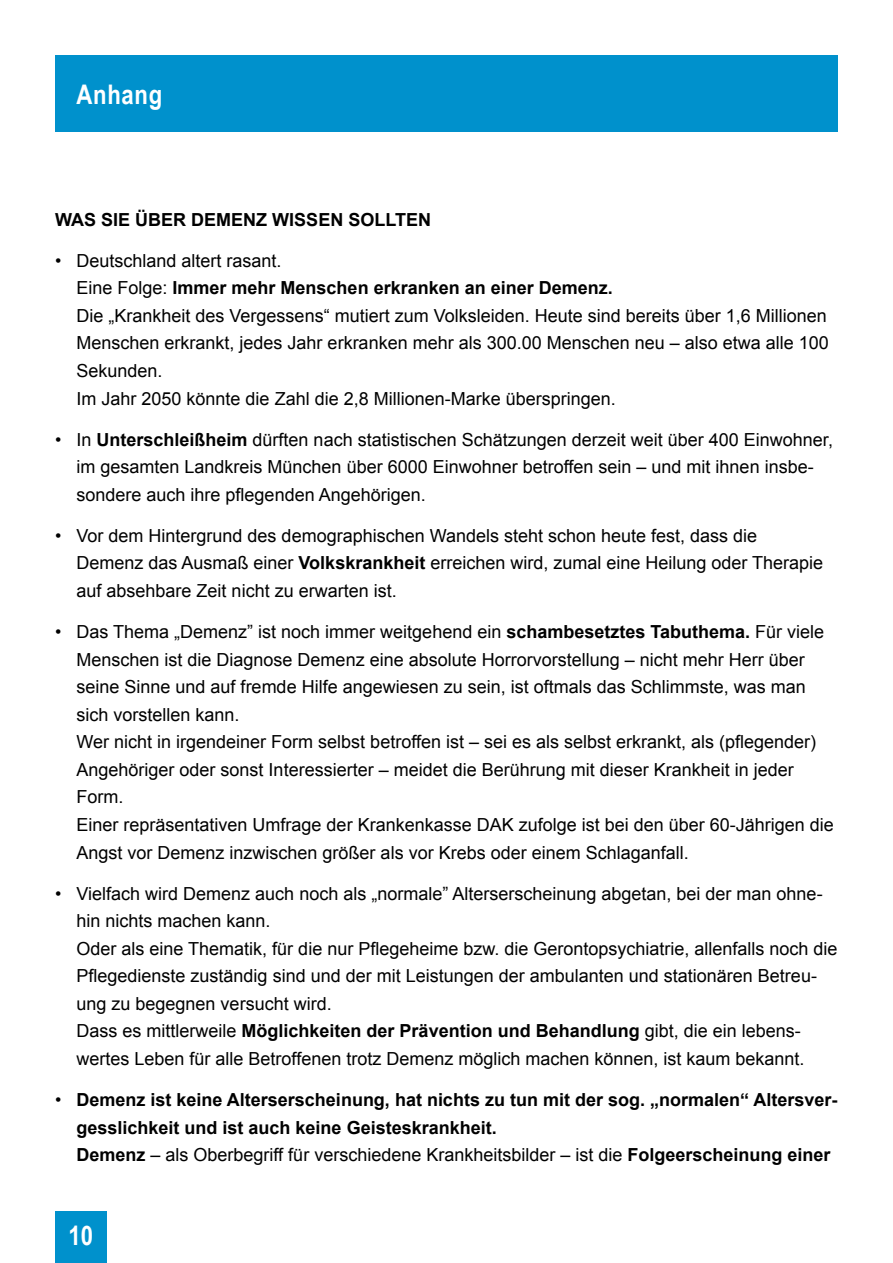
<style>
.page{position:relative;width:893px;height:1263px;background:#fff}
.page>*{position:absolute;margin:0;border:0;box-sizing:border-box;transform-origin:0 0}
.t1{font:700 27px "USH Bold Arial Narrow";letter-spacing:.025em;color:#fff}
.t2{font:18px/27.6px "Arial";color:#000}
.t3{font:700 18px/27.6px "Arial";color:#000}
.s1{font-weight:700}
.s2{font-weight:400}
</style>
<div class="page">
<div style="left:55px;top:55px;width:783px;height:77px;background:#0091cc"></div>
<div style="left:55px;top:1212px;width:51px;height:51px;background:#0091cc"></div>
<h1 class="t1" style="left:77px;top:74px;width:87px">Anhang</h1>
<p class="t3" style="left:55px;top:206px;width:377px">WAS SIE ÜBER DEMENZ WISSEN SOLLTEN</p>
<p class="t2" style="left:77px;top:247px;width:754px;text-indent:-21px">• Deutschland altert rasant.<br>Eine Folge: <span class="s1">Immer mehr Menschen erkranken an einer Demenz.<br></span>Die „Krankheit des Vergessens“ mutiert zum Volksleiden. Heute sind bereits über 1,6 Millionen Menschen erkrankt, jedes Jahr erkranken mehr als 300.00 Menschen neu – also etwa alle 100<br>Sekunden.<br>Im Jahr 2050 könnte die Zahl die 2,8 Millionen-Marke überspringen.</p>
<p class="t2" style="left:77px;top:426px;width:758px;text-indent:-21px">• In <span class="s1">Unterschleißheim</span> dürften nach statistischen Schätzungen derzeit weit über 400 Einwohner, im gesamten Landkreis München über 6000 Einwohner betroffen sein – und mit ihnen insbe&shy;sondere auch ihre pflegenden Angehörigen.</p>
<p class="t2" style="left:77px;top:522px;width:748px;text-indent:-21px">• Vor dem Hintergrund des demographischen Wandels steht schon heute fest, dass die<br>Demenz das Ausmaß einer <span class="s1">Volkskrankheit</span> erreichen wird, zumal eine Heilung oder Therapie auf absehbare Zeit nicht zu erwarten ist.</p>
<p class="t2" style="left:77px;top:618px;width:759px;text-indent:-21px">• Das Thema „Demenz” ist noch immer weitgehend ein <span class="s1">schambesetztes Tabuthema.</span> Für viele Menschen ist die Diagnose Demenz eine absolute Horrorvorstellung – nicht mehr Herr über seine Sinne und auf fremde Hilfe angewiesen zu sein, ist oftmals das Schlimmste, was man sich vorstellen kann.<br>Wer nicht in irgendeiner Form selbst betroffen ist – sei es als selbst erkrankt, als (pflegender)<br>Angehöriger oder sonst Interessierter – meidet die Berührung mit dieser Krankheit in jeder Form.<br>Einer repräsentativen Umfrage der Krankenkasse DAK zufolge ist bei den über 60-Jährigen die Angst vor Demenz inzwischen größer als vor Krebs oder einem Schlaganfall.</p>
<p class="t2" style="left:77px;top:880px;width:763px;text-indent:-21px">• Vielfach wird Demenz auch noch als „normale” Alterserscheinung abgetan, bei der man ohne&shy;hin nichts machen kann.<br>Oder als eine Thematik, für die nur Pflegeheime bzw. die Gerontopsychiatrie, allenfalls noch die Pflegedienste zuständig sind und der mit Leistungen der ambulanten und stationären Betreu&shy;ung zu begegnen versucht wird.<br>Dass es mittlerweile <span class="s1">Möglichkeiten der Prävention und Behandlung</span> gibt, die ein lebens&shy;wertes Leben für alle Betroffenen trotz Demenz möglich machen können, ist kaum bekannt.</p>
<p class="t3" style="left:77px;top:1086px;width:762px;text-indent:-21px"><span class="s2">•</span> Demenz ist keine Alterserscheinung, hat nichts zu tun mit der sog. „normalen“ Altersver&shy;gesslichkeit und ist auch keine Geisteskrankheit.<br>Demenz <span class="s2">– als Oberbegriff für verschiedene Krankheitsbilder – ist die</span> Folgeerscheinung einer</p>
<h1 class="t1" style="left:68px;top:1214px;width:26px">10</h1>
</div>
